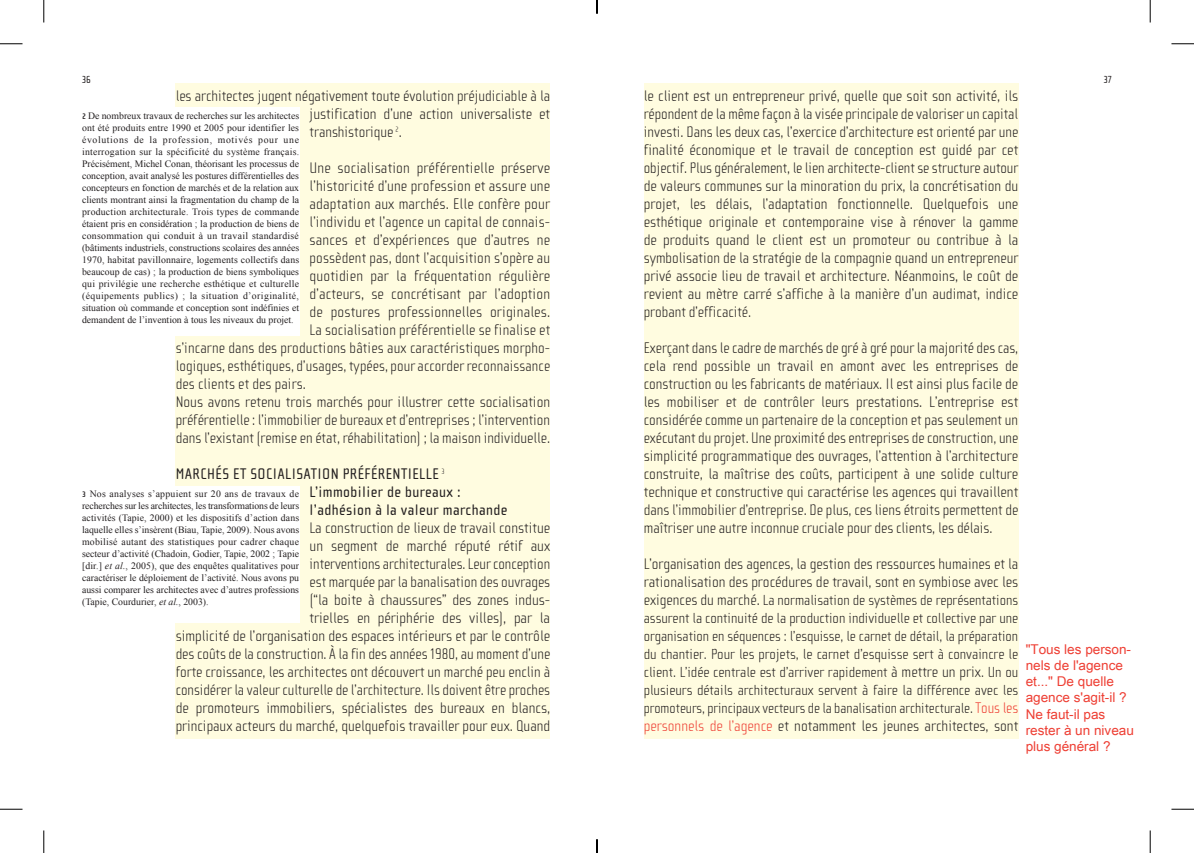
<style>
.page{position:relative;width:1194px;height:853px;background:#fff}
.page>*{position:absolute;margin:0;border:0;box-sizing:border-box;transform-origin:0 0}
.t1{font:15.75px/18px "Cholla Sans Lieux Communs";color:#231f20;text-align:justify}
.t2{font:15.75px/18px "Cholla Sans OT";letter-spacing:.025em;color:#231f20}
.t3{font:15px/18px "Cholla Sans Lieux Communs";color:#231f20;text-align:justify}
.t4{font:13.5px/16.2px "Arial Unicode MS";color:#ee3f34}
.t5{font:10.5px "Cholla Sans OT";color:#231f20}
.t6{font:9.75px/12px "Times New Roman";color:#231f20;text-align:justify}
.s1{font-family:"Cholla Sans OT";font-weight:700;font-size:8.25px}
.s2{font-style:italic}
.s3{font-size:15.75px}
.s4{font-size:15.75px;color:#ee3f34}
.s5{color:#ee3f34}
</style>
<div class="page">
<div style="left:176px;top:83px;width:374px;height:656px;background:#fffce0"></div>
<div style="left:82px;top:486px;width:217px;height:137px;background:#fff"></div>
<div style="left:643px;top:83px;width:374px;height:656px;background:#fffce0"></div>
<div style="left:82px;top:107px;width:217px;height:228px;background:#fff"></div>
<svg style="left:0;top:44px;width:22px;height:1px"></svg>
<svg style="left:1171px;top:44px;width:22px;height:1px"></svg>
<svg style="left:0;top:809px;width:22px;height:1px"></svg>
<svg style="left:1171px;top:809px;width:22px;height:1px"></svg>
<svg style="left:44px;top:0;width:1px;height:23px"></svg>
<svg style="left:44px;top:830px;width:1px;height:23px"></svg>
<svg style="left:1149px;top:0;width:1px;height:23px"></svg>
<svg style="left:1149px;top:830px;width:1px;height:23px"></svg>
<svg style="left:596px;top:0;width:1px;height:14px"></svg>
<svg style="left:596px;top:839px;width:1px;height:14px"></svg>
<p class="t5" style="left:82px;top:74px;width:10px">36</p>
<p class="t1" style="left:309px;top:87px;width:242px;text-indent:-134px">les architectes jugent négativement toute évolution préjudiciable à la justification d’une action universaliste et transhistorique <sup>2</sup>.</p>
<p class="t1" style="left:309px;top:159px;width:242px">Une socialisation préférentielle préserve</p>
<p class="t1" style="left:309px;top:177px;width:242px">l’historicité d’une profession et assure une</p>
<p class="t1" style="left:309px;top:195px;width:242px">adaptation aux marchés. Elle confère pour</p>
<p class="t1" style="left:309px;top:213px;width:242px">l’individu et l’agence un capital de connais-</p>
<p class="t1" style="left:309px;top:231px;width:242px">sances et d’expériences que d’autres ne</p>
<p class="t1" style="left:309px;top:249px;width:242px">possèdent pas, dont l’acquisition s’opère au</p>
<p class="t1" style="left:309px;top:267px;width:242px">quotidien par la fréquentation régulière</p>
<p class="t1" style="left:309px;top:285px;width:242px">d’acteurs, se concrétisant par l’adoption</p>
<p class="t1" style="left:309px;top:303px;width:242px">de postures professionnelles originales.</p>
<p class="t1" style="left:309px;top:321px;width:242px">La socialisation préférentielle se finalise et</p>
<p class="t1" style="left:176px;top:339px;width:376px">s’incarne dans des productions bâties aux caractéristiques morpho-</p>
<p class="t1" style="left:176px;top:357px;width:376px">logiques, esthétiques, d’usages, typées, pour accorder reconnaissance</p>
<p class="t1" style="left:176px;top:375px;width:132px">des clients et des pairs.</p>
<p class="t1" style="left:176px;top:393px;width:376px">Nous avons retenu trois marchés pour illustrer cette socialisation</p>
<p class="t1" style="left:176px;top:411px;width:376px">préférentielle : l’immobilier de bureaux et d’entreprises ; l’intervention</p>
<p class="t1" style="left:176px;top:429px;width:376px">dans l’existant (remise en état, réhabilitation) ; la maison individuelle.</p>
<p class="t2" style="left:309px;top:465px;width:199px;text-indent:-134px">Marchés et socialisation préférentielle <sup>3<br></sup>L’immobilier de bureaux : l’adhésion à la valeur marchande</p>
<p class="t1" style="left:176px;top:519px;width:376px;text-align:right">La construction de lieux de travail constitue<br>un segment de marché réputé rétif aux<br>interventions architecturales. Leur conception<br>est marquée par la banalisation des ouvrages<br>(“la boite à chaussures” des zones indus-<br>trielles en périphérie des villes), par la<br>simplicité de l’organisation des espaces intérieurs et par le contrôle des coûts de la construction. À la fin des années 1980, au moment d’une forte croissance, les architectes ont découvert un marché peu enclin à considérer la valeur culturelle de l’architecture. Ils doivent être proches de promoteurs immobiliers, spécialistes des bureaux en blancs, principaux acteurs du marché, quelquefois travailler pour eux. Quand</p>
<p class="t6" style="left:82px;top:110px;width:218px"><span class="s1">2</span> De nombreux travaux de recherches sur les architectes ont été produits entre 1990 et 2005 pour identifier les évolutions de la profession, motivés pour une interrogation sur la spécificité du système français.<br>Précisément, Michel Conan, théorisant les processus de conception, avait analysé les postures différentielles des concepteurs en fonction de marchés et de la relation aux clients montrant ainsi la fragmentation du champ de la production architecturale. Trois types de commande étaient pris en considération ; la production de biens de consommation qui conduit à un travail standardisé (bâtiments industriels, constructions scolaires des années 1970, habitat pavillonnaire, logements collectifs dans beaucoup de cas) ; la production de biens symboliques qui privilégie une recherche esthétique et culturelle (équipements publics) ; la situation d’originalité, situation où commande et conception sont indéfinies et demandent de l’invention à tous les niveaux du projet.</p>
<p class="t6" style="left:82px;top:488px;width:218px"><span class="s1">3</span> Nos analyses s’appuient sur 20 ans de travaux de recherches sur les architectes, les transformations de leurs activités (Tapie, 2000) et les dispositifs d’action dans laquelle elles s’insèrent (Biau, Tapie, 2009). Nous avons mobilisé autant des statistiques pour cadrer chaque secteur d’activité (Chadoin, Godier, Tapie, 2002 ; Tapie [dir.] <span class="s2">et al.</span>, 2005), que des enquêtes qualitatives pour caractériser le déploiement de l’activité. Nous avons pu aussi comparer les architectes avec d’autres professions (Tapie, Courdurier, <span class="s2">et al.</span>, 2003).</p>
<p class="t5" style="left:1103px;top:74px;width:10px">37</p>
<p class="t1" style="left:643px;top:87px;width:376px">le client est un entrepreneur privé, quelle que soit son activité, ils répondent de la même façon à la visée principale de valoriser un capital investi. Dans les deux cas, l’exercice d’architecture est orienté par une finalité économique et le travail de conception est guidé par cet objectif. Plus généralement, le lien architecte-client se structure autour de valeurs communes sur la minoration du prix, la concrétisation du projet, les délais, l’adaptation fonctionnelle. Quelquefois une esthétique originale et contemporaine vise à rénover la gamme de produits quand le client est un promoteur ou contribue à la symbolisation de la stratégie de la compagnie quand un entrepreneur privé associe lieu de travail et architecture. Néanmoins, le coût de revient au mètre carré s’affiche à la manière d’un audimat, indice probant d’efficacité.</p>
<p class="t1" style="left:643px;top:339px;width:376px">Exerçant dans le cadre de marchés de gré à gré pour la majorité des cas, cela rend possible un travail en amont avec les entreprises de construction ou les fabricants de matériaux. Il est ainsi plus facile de les mobiliser et de contrôler leurs prestations. L’entreprise est considérée comme un partenaire de la conception et pas seulement un exécutant du projet. Une proximité des entreprises de construction, une simplicité programmatique des ouvrages, l’attention à l’architecture construite, la maîtrise des coûts, participent à une solide culture technique et constructive qui caractérise les agences qui travaillent dans l’immobilier d’entreprise. De plus, ces liens étroits permettent de maîtriser une autre inconnue cruciale pour des clients, les délais.</p>
<p class="t1" style="left:643px;top:555px;width:376px">L’organisation des agences, la gestion des ressources humaines et la rationalisation des procédures de travail, sont en symbiose avec les</p>
<p class="t3" style="left:643px;top:591px;width:376px"><span class="s3">exigences du marché.</span> La normalisation de systèmes de représentations assurent la continuité de la production individuelle et collective par une organisation en séquences : l’esquisse, le carnet de détail, la préparation du chantier. Pour les projets, le carnet d’esquisse sert à convaincre le client. L’idée centrale est d’arriver rapidement <span class="s3">à mettre un prix</span>. Un ou plusieurs détails architecturaux servent à faire la différence avec les promoteurs, principaux vecteurs de la banalisation architecturale. <span class="s4">Tous les</span></p>
<p class="t1" style="left:643px;top:717px;width:376px"><span class="s5">personnels de l’agence</span> et notamment les jeunes architectes, sont</p>
<p class="t4" style="left:1025px;top:641px;width:110px">"Tous les person&shy;nels de l'agence et..." De quelle agence s'agit-il ?<br>Ne faut-il pas rester à un niveau plus général ?</p>
</div>
